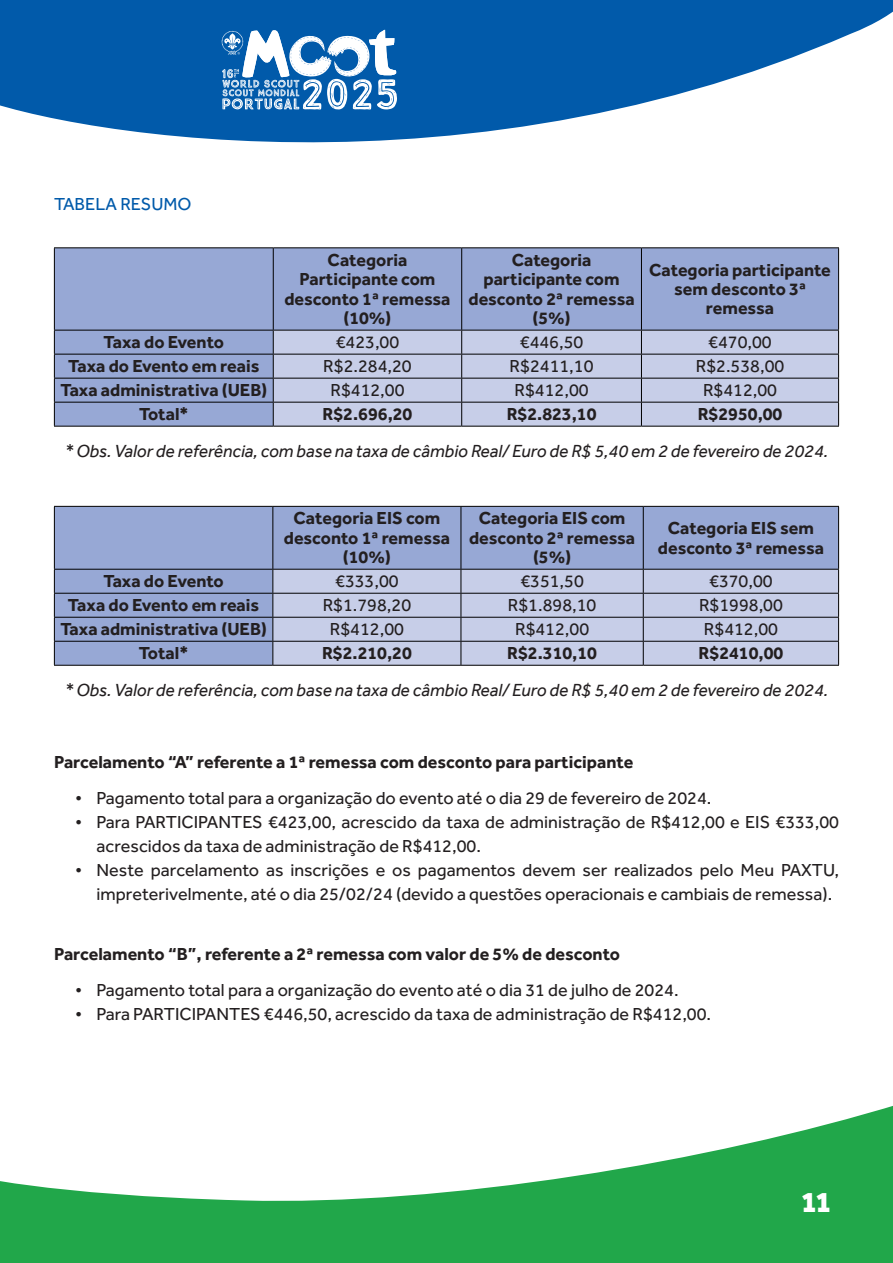
<style>
.page{position:relative;width:893px;height:1263px;background:#fff}
.page>*{position:absolute;margin:0;border:0;box-sizing:border-box;transform-origin:0 0}
.t1{font:800 30px "Effra";color:#fff}
.t2{font:18px/24px "Effra";color:#231f20}
.t3{font:700 18px/19.4px "Effra";color:#231f20;text-align:center}
.t4{font:italic 18px "Effra";color:#231f20}
.t5{font:18px "Effra";color:#015aaa}
</style>
<div class="page">
<svg style="left:0;top:1106px;width:893px;height:157px;fill:#21a74a"></svg>
<svg style="left:0;top:0;width:893px;height:143px;fill:#015aaa"></svg>
<svg style="left:222px;top:30px;width:175px;height:80px"></svg>
<div style="left:55px;top:248px;width:783px;height:178px;background:#97a8d5"></div>
<div style="left:274px;top:331px;width:564px;height:95px;background:#c7cee8"></div>
<hr style="left:54px;top:247px;width:219px;height:1px;background:#000">
<hr style="left:54px;top:248px;width:1px;height:82px;background:#000">
<hr style="left:273px;top:247px;width:189px;height:1px;background:#000">
<hr style="left:273px;top:248px;width:1px;height:82px;background:#000">
<hr style="left:462px;top:247px;width:179px;height:1px;background:#000">
<hr style="left:461px;top:248px;width:1px;height:82px;background:#000">
<hr style="left:641px;top:247px;width:198px;height:1px;background:#000">
<hr style="left:641px;top:248px;width:1px;height:82px;background:#000">
<hr style="left:838px;top:248px;width:1px;height:82px;background:#000">
<hr style="left:54px;top:330px;width:219px;height:1px;background:#000">
<hr style="left:273px;top:330px;width:189px;height:1px;background:#000">
<hr style="left:462px;top:330px;width:179px;height:1px;background:#000">
<hr style="left:641px;top:330px;width:198px;height:1px;background:#000">
<hr style="left:54px;top:354px;width:219px;height:1px;background:#000">
<hr style="left:273px;top:354px;width:189px;height:1px;background:#000">
<hr style="left:462px;top:354px;width:179px;height:1px;background:#000">
<hr style="left:641px;top:354px;width:198px;height:1px;background:#000">
<hr style="left:54px;top:378px;width:219px;height:1px;background:#000">
<hr style="left:273px;top:378px;width:189px;height:1px;background:#000">
<hr style="left:462px;top:378px;width:179px;height:1px;background:#000">
<hr style="left:641px;top:378px;width:198px;height:1px;background:#000">
<hr style="left:54px;top:402px;width:219px;height:1px;background:#000">
<svg style="left:54px;top:330px;width:1px;height:96px"></svg>
<hr style="left:273px;top:402px;width:189px;height:1px;background:#000">
<svg style="left:273px;top:330px;width:1px;height:96px"></svg>
<hr style="left:462px;top:402px;width:179px;height:1px;background:#000">
<svg style="left:461px;top:330px;width:1px;height:96px"></svg>
<hr style="left:641px;top:402px;width:198px;height:1px;background:#000">
<svg style="left:641px;top:330px;width:1px;height:96px"></svg>
<svg style="left:838px;top:330px;width:1px;height:96px"></svg>
<hr style="left:54px;top:426px;width:219px;height:1px;background:#000">
<hr style="left:273px;top:426px;width:189px;height:1px;background:#000">
<hr style="left:462px;top:426px;width:179px;height:1px;background:#000">
<hr style="left:641px;top:426px;width:198px;height:1px;background:#000">
<div style="left:55px;top:507px;width:783px;height:158px;background:#97a8d5"></div>
<div style="left:273px;top:570px;width:565px;height:95px;background:#c7cee8"></div>
<hr style="left:54px;top:506px;width:219px;height:1px;background:#000">
<hr style="left:54px;top:507px;width:1px;height:62px;background:#000">
<hr style="left:273px;top:506px;width:188px;height:1px;background:#000">
<hr style="left:272px;top:507px;width:1px;height:62px;background:#000">
<hr style="left:461px;top:506px;width:182px;height:1px;background:#000">
<hr style="left:461px;top:507px;width:1px;height:62px;background:#000">
<hr style="left:643px;top:506px;width:196px;height:1px;background:#000">
<hr style="left:643px;top:507px;width:1px;height:62px;background:#000">
<hr style="left:838px;top:507px;width:1px;height:62px;background:#000">
<hr style="left:54px;top:569px;width:219px;height:1px;background:#000">
<hr style="left:273px;top:569px;width:188px;height:1px;background:#000">
<hr style="left:461px;top:569px;width:182px;height:1px;background:#000">
<hr style="left:643px;top:569px;width:196px;height:1px;background:#000">
<hr style="left:54px;top:593px;width:219px;height:1px;background:#000">
<hr style="left:273px;top:593px;width:188px;height:1px;background:#000">
<hr style="left:461px;top:593px;width:182px;height:1px;background:#000">
<hr style="left:643px;top:593px;width:196px;height:1px;background:#000">
<hr style="left:54px;top:617px;width:219px;height:1px;background:#000">
<hr style="left:273px;top:617px;width:188px;height:1px;background:#000">
<hr style="left:461px;top:617px;width:182px;height:1px;background:#000">
<hr style="left:643px;top:617px;width:196px;height:1px;background:#000">
<hr style="left:54px;top:641px;width:219px;height:1px;background:#000">
<svg style="left:54px;top:570px;width:1px;height:95px"></svg>
<hr style="left:273px;top:641px;width:188px;height:1px;background:#000">
<svg style="left:272px;top:570px;width:1px;height:95px"></svg>
<hr style="left:461px;top:641px;width:182px;height:1px;background:#000">
<svg style="left:461px;top:570px;width:1px;height:95px"></svg>
<hr style="left:643px;top:641px;width:196px;height:1px;background:#000">
<svg style="left:643px;top:570px;width:1px;height:95px"></svg>
<svg style="left:838px;top:570px;width:1px;height:95px"></svg>
<hr style="left:54px;top:665px;width:219px;height:1px;background:#000">
<hr style="left:273px;top:665px;width:188px;height:1px;background:#000">
<hr style="left:461px;top:665px;width:182px;height:1px;background:#000">
<hr style="left:643px;top:665px;width:196px;height:1px;background:#000">
<p class="t5" style="left:54px;top:194px;width:139px">TABELA RESUMO</p>
<p class="t3" style="left:284px;top:250px;width:168px">Categoria<br>Participante com desconto 1ª remessa (10%)</p>
<p class="t3" style="left:468px;top:250px;width:168px">Categoria participante com desconto 2ª remessa (5%)</p>
<p class="t3" style="left:649px;top:259px;width:183px">Categoria participante sem desconto 3ª remessa</p>
<p class="t3" style="left:104px;top:332px;width:122px">Taxa do Evento</p>
<p class="t2" style="left:336px;top:330px;width:65px">€423,00</p>
<p class="t2" style="left:520px;top:330px;width:65px">€446,50</p>
<p class="t2" style="left:708px;top:330px;width:65px">€470,00</p>
<p class="t3" style="left:68px;top:356px;width:193px">Taxa do Evento em reais</p>
<p class="t2" style="left:323px;top:354px;width:90px">R$2.284,20</p>
<p class="t2" style="left:510px;top:354px;width:85px">R$2411,10</p>
<p class="t2" style="left:696px;top:354px;width:90px">R$2.538,00</p>
<p class="t3" style="left:60px;top:380px;width:208px">Taxa administrativa (UEB)</p>
<p class="t2" style="left:330px;top:378px;width:76px">R$412,00</p>
<p class="t2" style="left:515px;top:378px;width:76px">R$412,00</p>
<p class="t2" style="left:703px;top:378px;width:76px">R$412,00</p>
<p class="t3" style="left:139px;top:404px;width:51px">Total*</p>
<p class="t3" style="left:323px;top:404px;width:91px">R$2.696,20</p>
<p class="t3" style="left:507px;top:404px;width:91px">R$2.823,10</p>
<p class="t3" style="left:698px;top:404px;width:86px">R$2950,00</p>
<p class="t4" style="left:65px;top:440px;width:765px">* Obs. Valor de referência, com base na taxa de câmbio Real/ Euro de R$ 5,40 em 2 de fevereiro de 2024.</p>
<p class="t3" style="left:284px;top:508px;width:168px">Categoria EIS com desconto 1ª remessa (10%)</p>
<p class="t3" style="left:469px;top:508px;width:168px">Categoria EIS com desconto 2ª remessa (5%)</p>
<p class="t3" style="left:658px;top:518px;width:168px">Categoria EIS sem desconto 3ª remessa</p>
<p class="t3" style="left:103px;top:571px;width:122px">Taxa do Evento</p>
<p class="t2" style="left:335px;top:569px;width:65px">€333,00</p>
<p class="t2" style="left:520px;top:569px;width:65px">€351,50</p>
<p class="t2" style="left:709px;top:569px;width:65px">€370,00</p>
<p class="t3" style="left:68px;top:595px;width:193px">Taxa do Evento em reais</p>
<p class="t2" style="left:323px;top:593px;width:90px">R$1.798,20</p>
<p class="t2" style="left:508px;top:593px;width:90px">R$1.898,10</p>
<p class="t2" style="left:699px;top:593px;width:85px">R$1998,00</p>
<p class="t3" style="left:60px;top:619px;width:208px">Taxa administrativa (UEB)</p>
<p class="t2" style="left:330px;top:617px;width:76px">R$412,00</p>
<p class="t2" style="left:515px;top:617px;width:76px">R$412,00</p>
<p class="t2" style="left:704px;top:617px;width:76px">R$412,00</p>
<p class="t3" style="left:139px;top:643px;width:51px">Total*</p>
<p class="t3" style="left:322px;top:643px;width:91px">R$2.210,20</p>
<p class="t3" style="left:507px;top:643px;width:91px">R$2.310,10</p>
<p class="t3" style="left:699px;top:643px;width:86px">R$2410,00</p>
<p class="t4" style="left:65px;top:679px;width:765px">* Obs. Valor de referência, com base na taxa de câmbio Real/ Euro de R$ 5,40 em 2 de fevereiro de 2024.</p>
<p class="t3" style="left:54px;top:751px;width:581px">Parcelamento “A” referente a 1ª remessa com desconto para participante</p>
<p class="t2" style="left:75px;top:785px;width:638px">• Pagamento total para a organização do evento até o dia 29 de fevereiro de 2024.</p>
<p class="t2" style="left:97px;top:809px;width:744px;text-indent:-21px">• Para PARTICIPANTES €423,00, acrescido da taxa de administração de R$412,00 e EIS €333,00 acrescidos da taxa de administração de R$412,00.</p>
<p class="t2" style="left:97px;top:857px;width:744px;text-indent:-21px">• Neste parcelamento as inscrições e os pagamentos devem ser realizados pelo Meu PAXTU, impreterivelmente, até o dia 25/02/24 (devido a questões operacionais e cambiais de remessa).</p>
<p class="t3" style="left:54px;top:943px;width:567px">Parcelamento “B”, referente a 2ª remessa com valor de 5% de desconto</p>
<p class="t2" style="left:75px;top:977px;width:605px">• Pagamento total para a organização do evento até o dia 31 de julho de 2024.</p>
<p class="t2" style="left:75px;top:1001px;width:637px">• Para PARTICIPANTES €446,50, acrescido da taxa de administração de R$412,00.</p>
<h1 class="t1" style="left:802px;top:1183px;width:30px">11</h1>
</div>
